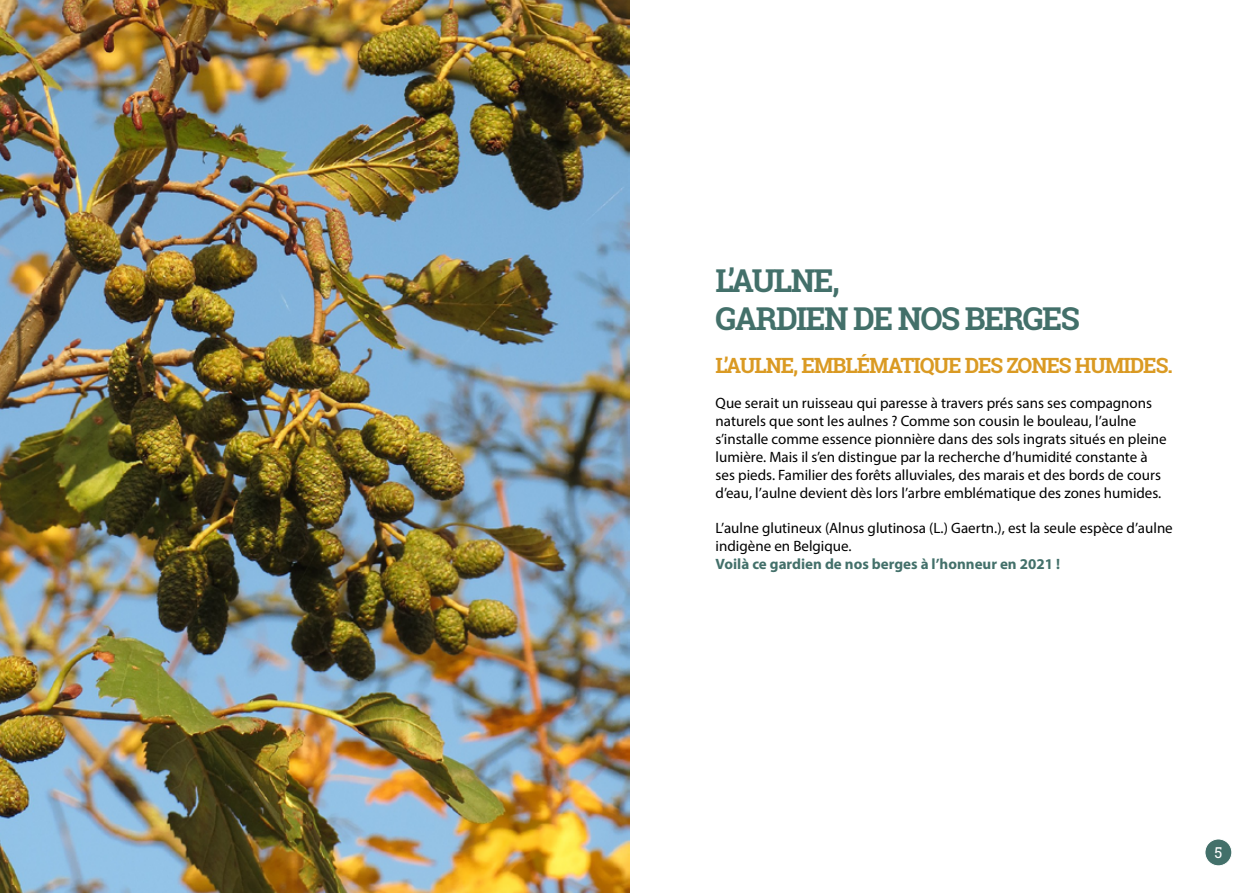
<style>
.page{position:relative;width:1259px;height:893px;background:#fff}
.page>*{position:absolute;margin:0;border:0;box-sizing:border-box;transform-origin:0 0}
.t1{font:700 31.5px/37.8px "Roboto Slab";letter-spacing:-.05em;color:#43706a}
.t2{font:700 21px "Roboto Slab";letter-spacing:-.05em;color:#da9a23}
.t3{font:15px/18px "Myriad Pro";color:#000}
.t4{font:700 15px "Myriad Pro";color:#43706a}
.t5{font:15px "Roboto Slab";color:#fff}
</style>
<div class="page">
<div style="left:1205px;top:839px;width:26px;height:27px;background:#43706a;border-radius:50%"></div>
<div style="left:1204px;top:839px;width:28px;height:27px;border:1px solid #fff;border-radius:50%"></div>
<img style="left:0;top:0;width:629px;height:893px">
<h1 class="t1" style="left:715px;top:262px;width:366px">L’AULNE,<br>GARDIEN DE NOS BERGES</h1>
<h2 class="t2" style="left:715px;top:351px;width:458px">L’AULNE, EMBLÉMATIQUE DES ZONES HUMIDES.</h2>
<p class="t3" style="left:715px;top:394px;width:453px">Que serait un ruisseau qui paresse à travers prés sans ses compagnons naturels que sont les aulnes ? Comme son cousin le bouleau, l’aulne s’installe comme essence pionnière dans des sols ingrats situés en pleine lumière. Mais il s’en distingue par la recherche d’humidité constante à ses pieds. Familier des forêts alluviales, des marais et des bords de cours d’eau, l’aulne devient dès lors l’arbre emblématique des zones humides.</p>
<p class="t3" style="left:715px;top:519px;width:459px">L’aulne glutineux (Alnus glutinosa (L.) Gaertn.), est la seule espèce d’aulne indigène en Belgique.</p>
<p class="t4" style="left:715px;top:555px;width:346px">Voilà ce gardien de nos berges à l’honneur en 2021 !</p>
<p class="t5" style="left:1214px;top:843px;width:9px">5</p>
</div>
